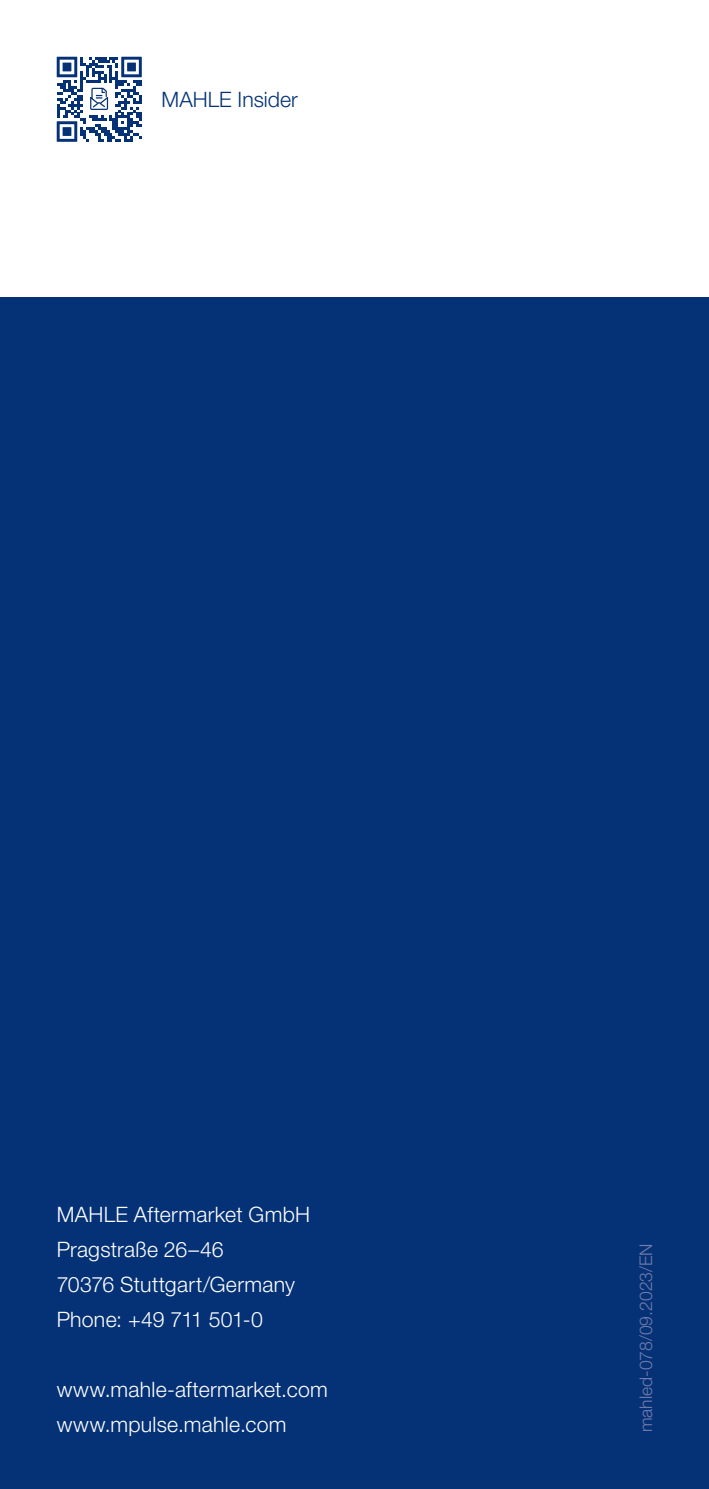
<style>
.page{position:relative;width:709px;height:1489px;background:#fff}
.page>*{position:absolute;margin:0;border:0;box-sizing:border-box;transform-origin:0 0}
.XX___100___Index___Legal_Notice{font:300 21.25px/35px "Helvetica Neue LTW1 G";letter-spacing:.015em;color:#fff}
.t1{font:300 21.25px "Helvetica Neue LT Pro";color:#053276}
.XX___100___Index___DocIdent{font:300 17.5px "Helvetica Neue LTW1 G";color:#717bab}
</style>
<div class="page">
<svg style="left:57px;top:57px;width:85px;height:85px"></svg>
<div style="left:0;top:298px;width:709px;height:1190px;background:#053276"></div>
<p class="t1" style="left:162px;top:86px;width:138px">MAHLE Insider</p>
<p class="XX___100___Index___Legal_Notice" style="left:57px;top:1196px;width:255px">MAHLE Aftermarket GmbH<br>Pragstraße 26–46</p>
<p class="XX___100___Index___Legal_Notice" style="left:57px;top:1266px;width:240px">70376 Stuttgart/Germany</p>
<p class="XX___100___Index___Legal_Notice" style="left:57px;top:1301px;width:208px">Phone: +49 711 501-0</p>
<p class="XX___100___Index___Legal_Notice" style="left:57px;top:1371px;width:273px">www.mahle-aftermarket.com</p>
<p class="XX___100___Index___Legal_Notice" style="left:57px;top:1406px;width:231px">www.mpulse.mahle.com</p>
<p class="XX___100___Index___DocIdent" style="left:635px;top:1431px;width:190px;rotate:-90deg">mahled-078/09.2023/EN</p>
</div>
